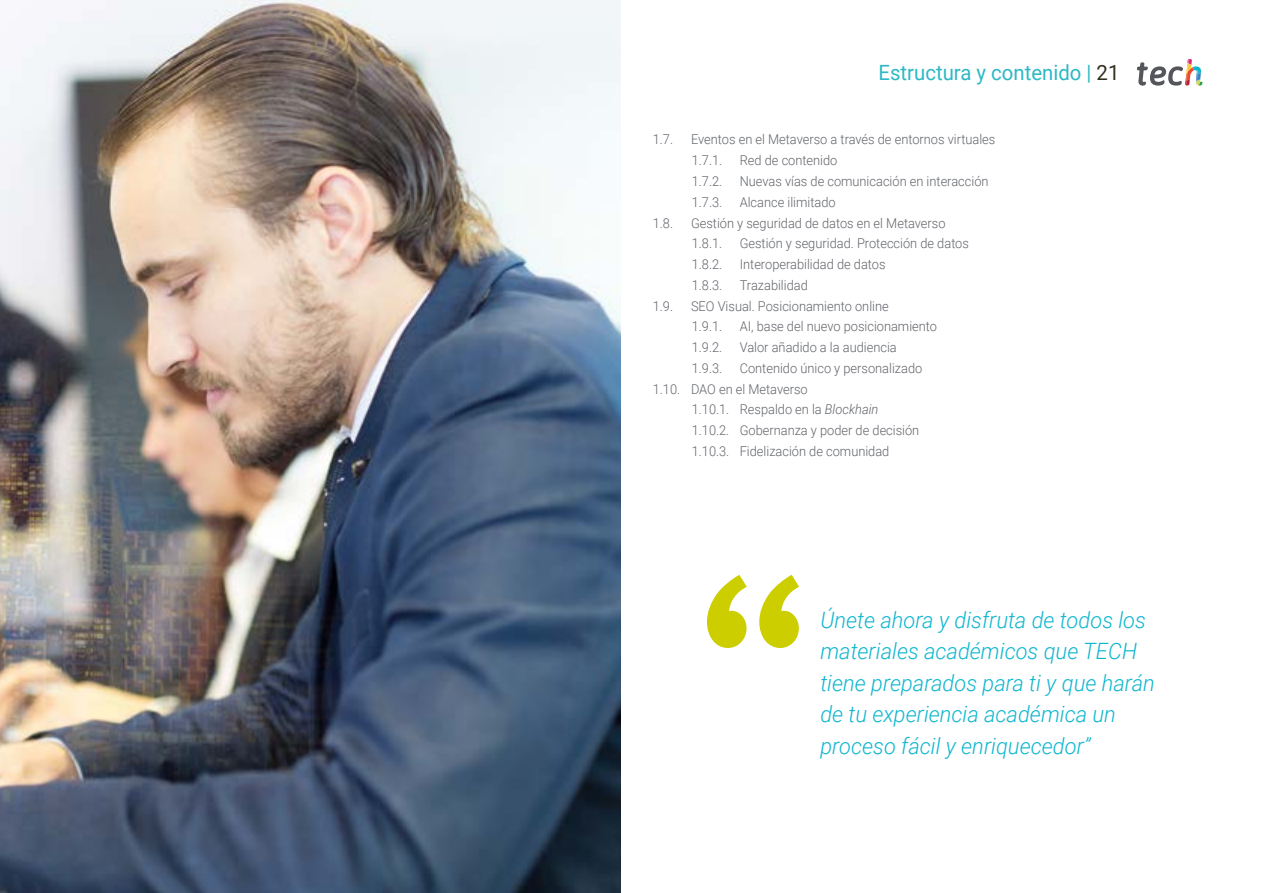
<style>
.page{position:relative;width:1263px;height:893px;background:#fff}
.page>*{position:absolute;margin:0;border:0;box-sizing:border-box;transform-origin:0 0}
.t1{font:italic 300 22.5px/31.5px "Roboto";color:#0fb6cf}
.t2{font:21px "Roboto";color:#2db8c5}
.t3{font:300 13.5px/20.7px "Roboto";color:#61646a;scale:.95 1}
.s1{color:#312e20}
.s2{font-style:italic}
</style>
<div class="page">
<img style="left:0;top:0;width:621px;height:893px">
<svg style="left:1137px;top:59px;width:65px;height:27px"></svg>
<svg style="left:707px;top:575px;width:92px;height:73px"></svg>
<h2 class="t2" style="left:878px;top:57px;width:242px">Estructura y contenido | <span class="s1">21</span></h2>
<p class="t3" style="left:653px;top:129px;width:23px">1.7.</p>
<p class="t3" style="left:691px;top:129px;width:322px">Eventos en el Metaverso a través de entornos virtuales<br>1.7.1.</p>
<p class="t3" style="left:740px;top:150px;width:104px">Red de contenido</p>
<p class="t3" style="left:692px;top:170px;width:34px">1.7.2.</p>
<p class="t3" style="left:740px;top:170px;width:263px">Nuevas vías de comunicación en interacción</p>
<p class="t3" style="left:692px;top:191px;width:34px">1.7.3.</p>
<p class="t3" style="left:740px;top:191px;width:102px">Alcance ilimitado</p>
<p class="t3" style="left:653px;top:212px;width:23px">1.8.</p>
<p class="t3" style="left:691px;top:212px;width:269px">Gestión y seguridad de datos en el Metaverso<br>1.8.1.</p>
<p class="t3" style="left:740px;top:233px;width:243px">Gestión y seguridad. Protección de datos</p>
<p class="t3" style="left:692px;top:253px;width:34px">1.8.2.</p>
<p class="t3" style="left:740px;top:253px;width:155px">Interoperabilidad de datos</p>
<p class="t3" style="left:692px;top:274px;width:34px">1.8.3.</p>
<p class="t3" style="left:740px;top:274px;width:73px">Trazabilidad</p>
<p class="t3" style="left:653px;top:295px;width:23px">1.9.</p>
<p class="t3" style="left:691px;top:295px;width:210px">SEO Visual. Posicionamiento online<br>1.9.1.</p>
<p class="t3" style="left:740px;top:316px;width:209px">AI, base del nuevo posicionamiento</p>
<p class="t3" style="left:692px;top:336px;width:34px">1.9.2.</p>
<p class="t3" style="left:740px;top:336px;width:167px">Valor añadido a la audiencia</p>
<p class="t3" style="left:692px;top:357px;width:34px">1.9.3.</p>
<p class="t3" style="left:740px;top:357px;width:194px">Contenido único y personalizado</p>
<p class="t3" style="left:653px;top:378px;width:165px">1.10. DAO en el Metaverso</p>
<p class="t3" style="left:692px;top:399px;width:198px">1.10.1. Respaldo en la <span class="s2">Blockhain</span></p>
<p class="t3" style="left:692px;top:419px;width:241px">1.10.2. Gobernanza y poder de decisión</p>
<p class="t3" style="left:692px;top:440px;width:210px">1.10.3. Fidelización de comunidad</p>
<h1 class="t1" style="left:820px;top:603px;width:336px">Únete ahora y disfruta de todos los materiales académicos que TECH tiene preparados para ti y que harán de tu experiencia académica un proceso fácil y enriquecedor”</h1>
</div>
